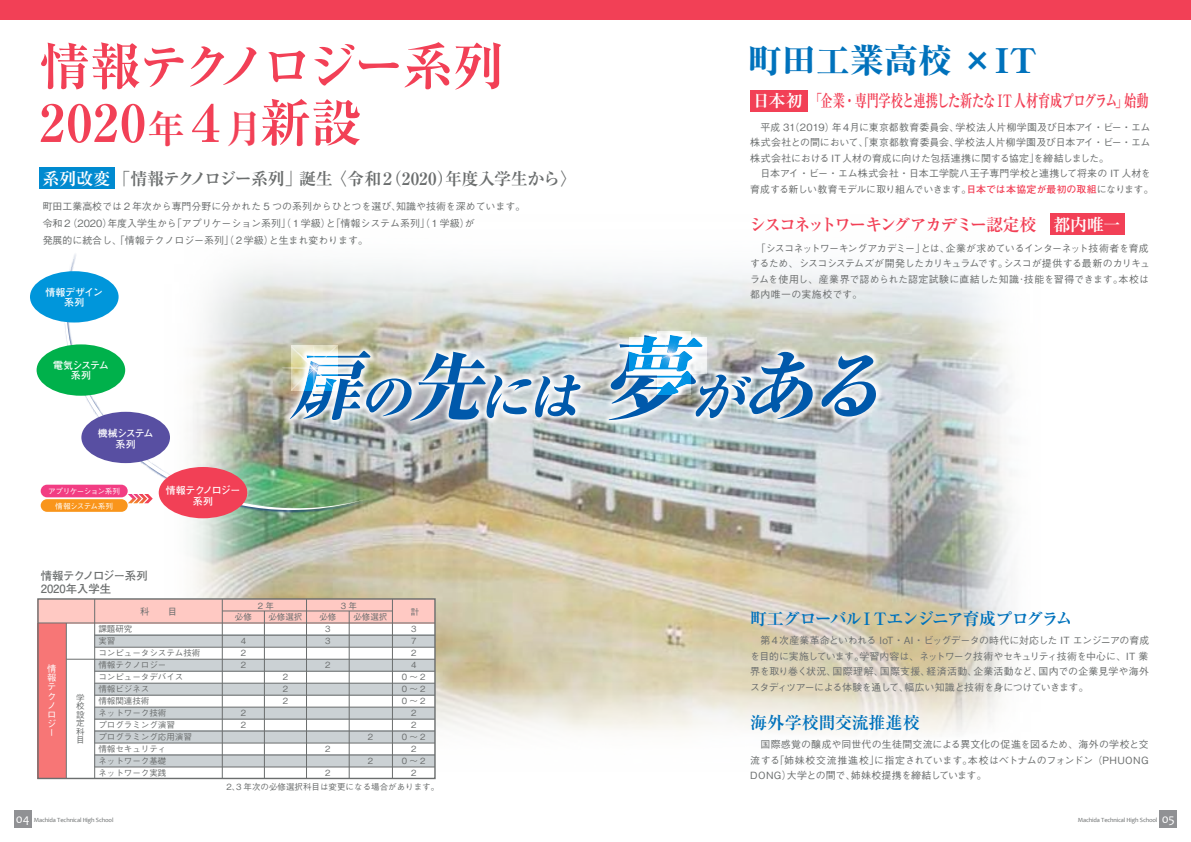
<style>
.page{position:relative;width:1191px;height:842px;background:#fff}
.page>*{position:absolute;margin:0;border:0;box-sizing:border-box;transform-origin:0 0}
.t1{font:italic 800 74.4px "Ryumin Pro";color:#0059ab}
.t2{font:700 51px/56.7px "Ryumin Pro";letter-spacing:-.035em;color:#f24056}
.t3{font:800 34px "Ryumin Pro";color:#0072bc}
.t4{font:700 17px "Ryumin Pro";letter-spacing:-.025em;color:#6b6e6e}
.t5{font:700 17px "Ryumin Pro";letter-spacing:-.035em;color:#f24056;scale:.72 1}
.t6{font:700 17px "Ryumin Pro";letter-spacing:-.1em;color:#f24056}
.t7{font:700 17px "Ryumin Pro";letter-spacing:-.1em;color:#0072bc}
.t8{font:700 17px "Ryumin Pro";color:#0072bc}
.t9{font:700 11.3px/13.5px "Futo Go B101 Pro";color:#6b6e6e}
.t10{font:500 9.9px/15.6px "Gothic BBB Pro";color:#6b6e6e}
.t11{font:500 9.9px/15.6px "Gothic BBB Pro";letter-spacing:-.02em;color:#6b6e6e}
.t12{font:700 9.9px/10.6px "Futo Go B101 Pro";letter-spacing:-.07em;color:#fff;text-align:center}
.t13{font:700 9.9px/10.6px "Futo Go B101 Pro";letter-spacing:-.045em;color:#fff;text-align:center}
.t14{font:700 9.9px/10.6px "Futo Go B101 Pro";letter-spacing:-.02em;color:#fff;text-align:center}
.t15{font:500 9.2px/9.2px "Gothic BBB Pro";color:#fff}
.t16{font:500 9.2px "Gothic BBB Pro";color:#6b6e6e}
.t17{font:500 8.5px/12px "Gothic BBB Pro";color:#6b6e6e;text-align:justify}
.t18{font:500 7.6px/14.6px "Gothic BBB Pro";letter-spacing:-.055em;color:#fff;text-align:center}
.t19{font:6.4px "Candara";letter-spacing:-.02em;color:#6b6e6e}
.s1{font-size:38.3px}
.s2{color:#fff}
.s3{font-family:"Futo Go B101 Pro";font-weight:700;color:#f24056}
.s4{font-size:51.9px}
.s5{font-size:92.1px}
.s6{font-size:12.8px;color:#fff}
</style>
<div class="page">
<img style="left:153px;top:213px;width:898px;height:567px">
<div style="left:40px;top:167px;width:75px;height:22px;background:#008ad0"></div>
<div style="left:750px;top:90px;width:57px;height:21px;background:#f24056"></div>
<div style="left:1050px;top:214px;width:74px;height:21px;background:#f24056"></div>
<img style="left:370px;top:293px;width:571px;height:183px">
<div style="left:14px;top:811px;width:17px;height:17px;background:#909194"></div>
<div style="left:1160px;top:811px;width:17px;height:17px;background:#909194"></div>
<div style="left:38px;top:599px;width:397px;height:179px;background:#fff"></div>
<div style="left:95px;top:635px;width:340px;height:12px;background:#cbd1d4"></div>
<div style="left:95px;top:659px;width:340px;height:12px;background:#cbd1d4"></div>
<div style="left:95px;top:683px;width:340px;height:12px;background:#cbd1d4"></div>
<div style="left:95px;top:707px;width:340px;height:12px;background:#cbd1d4"></div>
<div style="left:95px;top:731px;width:340px;height:12px;background:#cbd1d4"></div>
<div style="left:95px;top:755px;width:340px;height:12px;background:#cbd1d4"></div>
<div style="left:38px;top:600px;width:397px;height:24px;background:#ffc9c3"></div>
<div style="left:38px;top:623px;width:28px;height:155px;background:#f77676"></div>
<hr style="left:392px;top:599px;width:1px;height:179px;background:#6b6e6e">
<hr style="left:349px;top:611px;width:1px;height:167px;background:#6b6e6e">
<hr style="left:306px;top:599px;width:1px;height:179px;background:#6b6e6e">
<hr style="left:264px;top:611px;width:1px;height:167px;background:#6b6e6e">
<hr style="left:222px;top:599px;width:1px;height:179px;background:#6b6e6e">
<hr style="left:94px;top:599px;width:1px;height:179px;background:#6b6e6e">
<hr style="left:66px;top:623px;width:1px;height:155px;background:#6b6e6e">
<hr style="left:95px;top:767px;width:340px;height:1px;background:#6b6e6e">
<hr style="left:95px;top:755px;width:340px;height:1px;background:#6b6e6e">
<hr style="left:95px;top:743px;width:340px;height:1px;background:#6b6e6e">
<hr style="left:95px;top:731px;width:340px;height:1px;background:#6b6e6e">
<hr style="left:95px;top:719px;width:340px;height:1px;background:#6b6e6e">
<hr style="left:95px;top:707px;width:340px;height:1px;background:#6b6e6e">
<hr style="left:95px;top:695px;width:340px;height:1px;background:#6b6e6e">
<hr style="left:95px;top:683px;width:340px;height:1px;background:#6b6e6e">
<hr style="left:66px;top:659px;width:369px;height:1px;background:#6b6e6e">
<hr style="left:95px;top:671px;width:340px;height:1px;background:#6b6e6e">
<hr style="left:95px;top:647px;width:340px;height:1px;background:#6b6e6e">
<hr style="left:95px;top:635px;width:340px;height:1px;background:#6b6e6e">
<hr style="left:38px;top:622px;width:397px;height:1px;background:#6b6e6e">
<hr style="left:222px;top:611px;width:170px;height:1px;background:#6b6e6e">
<div style="left:37px;top:598px;width:399px;height:181px;border:1px solid #6b6e6e"></div>
<img style="left:63px;top:253px;width:303px;height:266px">
<div style="left:30px;top:271px;width:89px;height:51px;background:#0096db;border-radius:50%"></div>
<div style="left:37px;top:344px;width:88px;height:52px;background:#00b14b;border-radius:50%"></div>
<div style="left:81px;top:412px;width:89px;height:51px;background:#584fa2;border-radius:50%"></div>
<div style="left:159px;top:467px;width:88px;height:51px;background:#f24056;border-radius:50%"></div>
<svg style="left:629px;top:331px;width:77px;height:63px"></svg>
<svg style="left:282px;top:367px;width:65px;height:2px"></svg>
<svg style="left:290px;top:345px;width:47px;height:46px"></svg>
<div style="left:41px;top:485px;width:87px;height:12px;background:#f23d83;border-radius:6px"></div>
<div style="left:41px;top:499px;width:87px;height:13px;background:#f9951b;border-radius:6px"></div>
<svg style="left:128px;top:494px;width:25px;height:9px"></svg>
<div style="left:0;top:0;width:1191px;height:19px;background:#f24056"></div>
<h2 class="t2" style="left:39px;top:34px;width:466px">情報テクノロジー系列<br>2020<span class="s1">年</span>４<span class="s1">月</span>新設</h2>
<h3 class="t4" style="left:43px;top:165px;width:536px"><span class="s2">系列改変</span>「情報テクノロジー系列」誕生 〈令和２（2020）年度入学生から〉</h3>
<p class="t10" style="left:43px;top:197px;width:484px;line-height:17px">町田工業高校では２年次から専門分野に分かれた 5 つの系列からひとつを選び、知識や技術を深めています。令和２（2020）年度入学生から「アプリケーション系列」（１学級）と「情報システム系列」（１学級）が<br>発展的に統合し、「情報テクノロジー系列」（２学級）と生まれ変わります。</p>
<p class="t14" style="left:46px;top:285px;width:59px">情報デザイン系列</p>
<h3 class="t3" style="left:747px;top:34px;width:291px">町田工業高校 ×IT</h3>
<h3 class="t5" style="left:753px;top:87px;width:551px"><span class="s2">日本初</span> 「企業・専門学校と連携した新たな IT 人材育成プログラム」始動</h3>
<p class="t10" style="left:750px;top:118px;width:405px">　平成 31(2019) 年４月に東京都教育委員会、学校法人片柳学園及び日本アイ・ビー・エム株式会社との間において、｢東京都教育委員会、学校法人片柳学園及び日本アイ・ビー・エム株式会社における IT 人材の育成に向けた包括連携に関する協定｣を締結しました。<br>　日本アイ・ビー・エム株式会社・日本工学院八王子専門学校と連携して将来の IT 人材を育成する新しい教育モデルに取り組んでいきます。<span class="s3">日本では本協定が最初の取組</span>になります。</p>
<h3 class="t6" style="left:749px;top:211px;width:373px">シスコネットワーキングアカデミー認定校 <span class="s2">都内唯一</span></h3>
<p class="t11" style="left:750px;top:239px;width:401px">　「シスコネットワーキングアカデミー」とは、企業が求めているインターネット技術者を育成するため、シスコシステムズが開発したカリキュラムです。シスコが提供する最新のカリキュラムを使用し、産業界で認められた認定試験に直結した知識･技能を習得できます。本校は都内唯一の実施校です。</p>
<p class="t12" style="left:53px;top:358px;width:57px">電気システム系列</p>
<p class="t12" style="left:98px;top:427px;width:57px">機械システム系列</p>
<p class="t18" style="left:48px;top:483px;width:73px">アプリケーション系列情報システム系列</p>
<p class="t13" style="left:166px;top:484px;width:76px">情報テクノロジー系列</p>
<p class="t9" style="left:41px;top:567px;width:109px">情報テクノロジー系列<br>2020年入学生</p>
<h1 class="t1" style="left:288px;top:328px;width:621px">扉<span class="s4">の</span>先<span class="s4">には</span><span class="s5">夢</span><span class="s4">が</span>ある</h1>
<p class="t15" style="left:47px;top:663px;width:10px">情報テクノロジー</p>
<p class="t17" style="left:76px;top:692px;width:10px;line-height:8.5px">学校設定科目</p>
<p class="t16" style="left:140px;top:604px;width:38px">科　　目</p>
<p class="t17" style="left:98px;top:622px;width:104px;text-align:left">課題研究<br>実習<br>コンピュータシステム技術情報テクノロジー<br>コンピュータデバイス<br>情報ビジネス<br>情報関連技術<br>ネットワーク技術<br>プログラミング演習<br>プログラミング応用演習情報セキュリティ<br>ネットワーク基礎<br>ネットワーク実践</p>
<p class="t17" style="left:258px;top:598px;width:17px">2 年</p>
<p class="t17" style="left:341px;top:598px;width:17px">3 年</p>
<p class="t17" style="left:235px;top:610px;width:19px">必修</p>
<p class="t17" style="left:241px;top:634px;width:7px">4<br>2<br>2</p>
<p class="t17" style="left:241px;top:705px;width:7px">2<br>2</p>
<p class="t17" style="left:268px;top:610px;width:36px">必修選択</p>
<p class="t17" style="left:283px;top:670px;width:7px">2<br>2<br>2</p>
<p class="t17" style="left:319px;top:610px;width:19px;text-align:center">必修<br>3<br>3</p>
<p class="t17" style="left:325px;top:658px;width:7px">2</p>
<p class="t17" style="left:353px;top:610px;width:36px">必修選択</p>
<p class="t17" style="left:325px;top:741px;width:7px">2</p>
<p class="t17" style="left:325px;top:765px;width:7px">2</p>
<p class="t17" style="left:368px;top:729px;width:7px">2</p>
<p class="t17" style="left:368px;top:753px;width:7px">2</p>
<p class="t17" style="left:411px;top:604px;width:10px">計</p>
<p class="t17" style="left:402px;top:622px;width:25px;text-align:center">3<br>7<br>2<br>4<br>0～2<br>0～2<br>0～2<br>2<br>2<br>0～2<br>2<br>0～2<br>2</p>
<p class="t17" style="left:226px;top:780px;width:214px">2、3 年次の必修選択科目は変更になる場合があります。</p>
<h3 class="t7" style="left:750px;top:605px;width:324px">町工グローバルＩＴエンジニア育成プログラム</h3>
<p class="t10" style="left:750px;top:631px;width:400px;text-align:justify">　第４次産業革命といわれる IoT・AI・ビッグデータの時代に対応した IT エンジニアの育成を目的に実施しています。学習内容は、ネットワーク技術やセキュリティ技術を中心に、IT 業界を取り巻く状況、国際理解、国際支援、経済活動、企業活動など、国内での企業見学や海外スタディツアーによる体験を通して、幅広い知識と技術を身につけていきます。</p>
<h3 class="t8" style="left:750px;top:709px;width:171px">海外学校間交流推進校</h3>
<p class="t10" style="left:750px;top:735px;width:400px;text-align:justify">　国際感覚の醸成や同世代の生徒間交流による異文化の促進を図るため、海外の学校と交流する｢姉妹校交流推進校｣に指定されています。本校はベトナムのフォンドン (PHUONG DONG）大学との間で、姉妹校提携を締結しています。</p>
<p class="t19" style="left:16px;top:816px;width:99px"><span class="s6">04</span> Machida Technical High School</p>
<p class="t19" style="left:1077px;top:816px;width:99px">Machida Technical High School <span class="s6">05</span></p>
</div>
